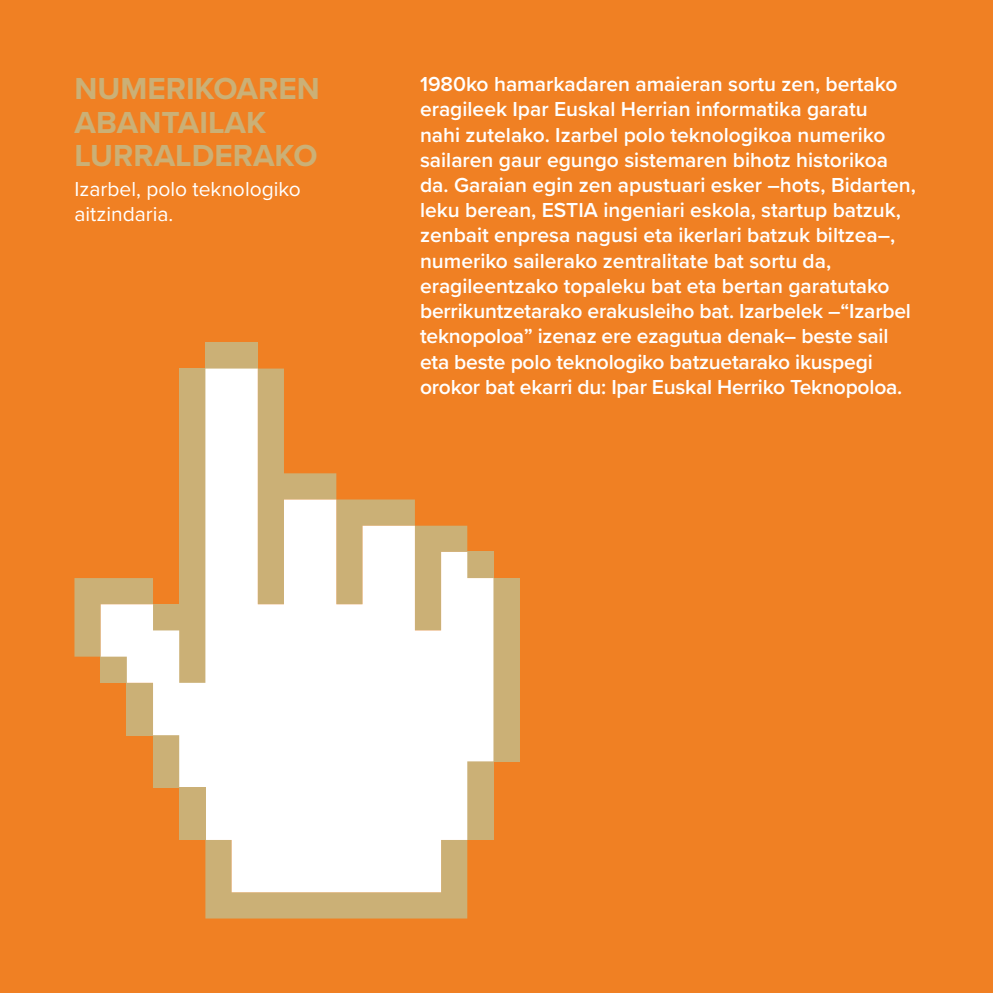
<style>
.page{position:relative;width:993px;height:993px;background:#fff}
.page>*{position:absolute;margin:0;border:0;box-sizing:border-box;transform-origin:0 0}
.t1{font:700 31.5px/33.2px "Proxima Nova";color:#cbb076}
.t2{font:600 21px/25.2px "Proxima Nova";color:#fff}
.t3{font:21px/25.2px "Proxima Nova";color:#fff}
</style>
<div class="page">
<div style="left:0;top:0;width:992px;height:992px;background:#f08023"></div>
<div style="left:205px;top:342px;width:53px;height:26px;background:#cbb076"></div>
<div style="left:493px;top:578px;width:26px;height:183px;background:#cbb076"></div>
<div style="left:205px;top:892px;width:262px;height:26px;background:#cbb076"></div>
<div style="left:74px;top:578px;width:27px;height:78px;background:#cbb076"></div>
<svg style="left:101px;top:368px;width:392px;height:524px;fill:#fff"></svg>
<div style="left:179px;top:787px;width:26px;height:52px;background:#cbb076"></div>
<h1 class="t1" style="left:74px;top:71px;width:247px">NUMERIKOAREN<br>ABANTAILAK<br>LURRALDERAKO</h1>
<p class="t3" style="left:74px;top:175px;width:228px">Izarbel, polo teknologiko aitzindaria.</p>
<p class="t2" style="left:420px;top:71px;width:497px">1980ko hamarkadaren amaieran sortu zen, bertako eragileek Ipar Euskal Herrian informatika garatu<br>nahi zutelako. Izarbel polo teknologikoa numeriko sailaren gaur egungo sistemaren bihotz historikoa da. Garaian egin zen apustuari esker –hots, Bidarten, leku berean, ESTIA ingeniari eskola, startup batzuk, zenbait enpresa nagusi eta ikerlari batzuk biltzea–, numeriko sailerako zentralitate bat sortu da, eragileentzako topaleku bat eta bertan garatutako berrikuntzetarako erakusleiho bat. Izarbelek –“Izarbel teknopoloa” izenaz ere ezagutua denak– beste sail eta beste polo teknologiko batzuetarako ikuspegi orokor bat ekarri du: Ipar Euskal Herriko Teknopoloa.</p>
</div>
